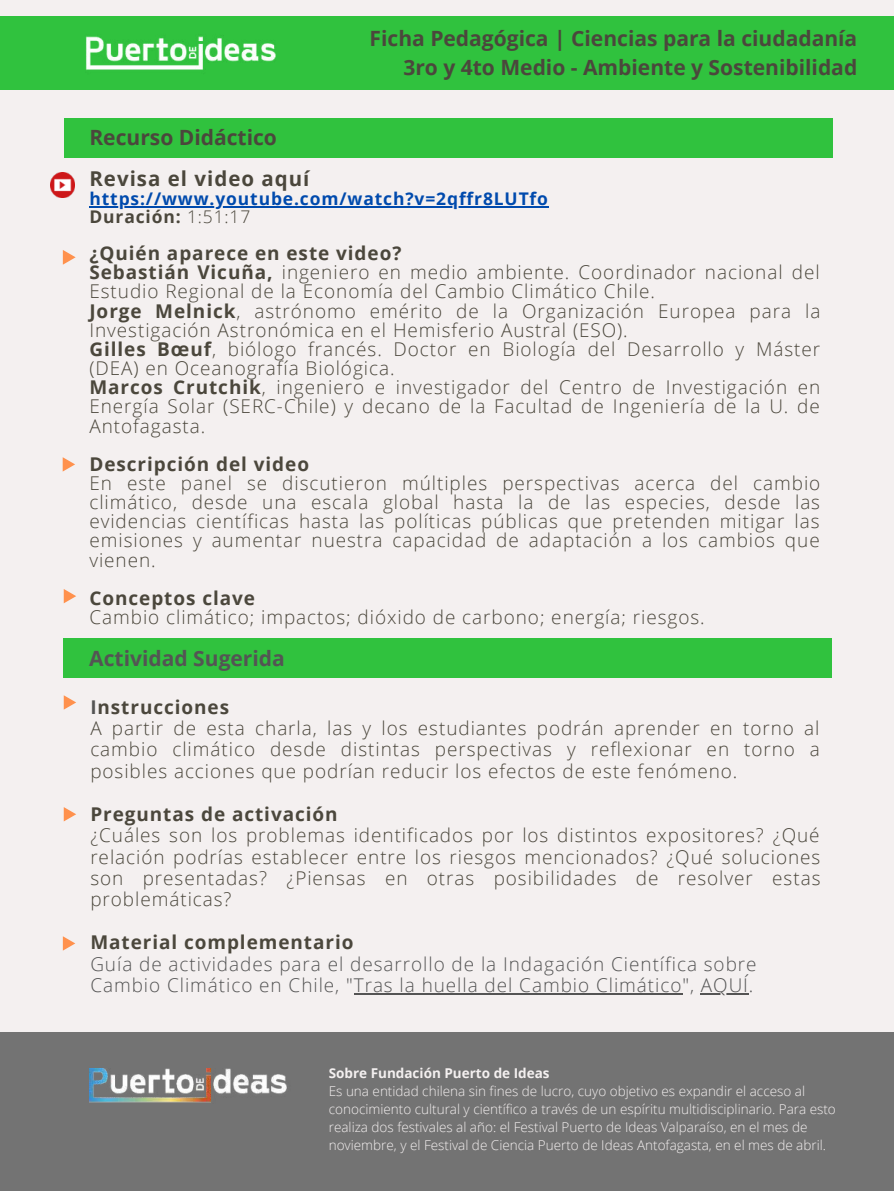
<style>
.page{position:relative;width:894px;height:1191px;background:#fff}
.page>*{position:absolute;margin:0;border:0;box-sizing:border-box;transform-origin:0 0}
.t1{font:700 21px/29.2px "Open Sans";color:#4b473c;text-align:right}
.t2{font:700 21px "Open Sans";color:#545454}
.t3{font:700 20.4px "Open Sans";letter-spacing:.05em;color:#4b473c}
.t4{font:300 18.9px/19.2px "Open Sans";letter-spacing:.05em;color:#4b473c}
.t5{font:300 18.9px/21.5px "Open Sans";letter-spacing:.05em;color:#545454}
.t6{font:700 18.9px "Open Sans";letter-spacing:.05em;color:#4b473c}
.t7{font:700 17.4px/18px "Open Sans";letter-spacing:.05em;color:#004aad}
.t8{font:300 13.5px/18px "Open Sans";color:#f4f0f0}
.t9{font:700 13.5px "Open Sans";color:#f4f0f0}
.s1{color:#4b473c}
.s2{font-weight:300;color:#4b473c}
.s3{font-weight:700}
.s4{font-weight:700;color:#545454}
</style>
<div class="page">
<div style="left:0;top:0;width:893px;height:1190px;background:#f4f0f0"></div>
<div style="left:63px;top:638px;width:768px;height:39px;background:#30c23e"></div>
<div style="left:64px;top:119px;width:768px;height:39px;background:#30c23e"></div>
<div style="left:0;top:1031px;width:893px;height:159px;background:#737373"></div>
<img style="left:89px;top:1068px;width:198px;height:35px">
<svg style="left:63px;top:250px;width:13px;height:15px"></svg>
<svg style="left:63px;top:457px;width:12px;height:14px"></svg>
<svg style="left:64px;top:589px;width:12px;height:14px"></svg>
<svg style="left:64px;top:695px;width:12px;height:14px"></svg>
<svg style="left:64px;top:807px;width:12px;height:14px"></svg>
<svg style="left:63px;top:936px;width:12px;height:14px"></svg>
<img style="left:50px;top:172px;width:25px;height:25px">
<div style="left:0;top:16px;width:893px;height:74px;background:#30c23e"></div>
<hr style="left:89px;top:206px;width:460px;height:1px;background:#004aad">
<hr style="left:354px;top:992px;width:328px;height:2px;background:#545454">
<hr style="left:700px;top:992px;width:48px;height:2px;background:#545454">
<img style="left:86px;top:36px;width:190px;height:34px">
<p class="t1" style="left:89px;top:122px;width:189px">Recurso Didáctico</p>
<p class="t1" style="left:369px;top:23px;width:489px">Ficha Pedagógica | Ciencias para la ciudadanía<br>3ro y 4to Medio - Ambiente y Sostenibilidad</p>
<p class="t3" style="left:89px;top:164px;width:221px">Revisa el video aquí</p>
<p class="t7" style="left:89px;top:189px;width:460px">https://www.youtube.com/watch?v=2qffr8LUTfo<br><span class="s1">Duración:</span> <span class="s2">1:51:17</span></p>
<p class="t4" style="left:89px;top:243px;width:732px"><span class="s3">¿Quién aparece en este video?<br>Sebastián Vicuña,</span> ingeniero en medio ambiente. Coordinador nacional del Estudio Regional de la Economía del Cambio Climático Chile.<br><span class="s3">Jorge Melnick</span>, astrónomo emérito de la Organización Europea para la Investigación Astronómica en el Hemisferio Austral (ESO).<br><span class="s3">Gilles Bœuf</span>, biólogo francés. Doctor en Biología del Desarrollo y Máster (DEA) en Oceanografía Biológica.<br><span class="s3">Marcos Crutchik</span>, ingeniero e investigador del Centro de Investigación en Energía Solar (SERC-Chile) y decano de la Facultad de Ingeniería de la U. de Antofagasta.</p>
<p class="t6" style="left:89px;top:450px;width:221px">Descripción del video</p>
<p class="t4" style="left:89px;top:473px;width:732px;text-align:justify">En este panel se discutieron múltiples perspectivas acerca del cambio climático, desde una escala global hasta la de las especies, desde las evidencias científicas hasta las políticas públicas que pretenden mitigar las emisiones y aumentar nuestra capacidad de adaptación a los cambios que vienen.</p>
<p class="t6" style="left:89px;top:584px;width:167px">Conceptos clave</p>
<p class="t4" style="left:89px;top:607px;width:616px">Cambio climático; impactos; dióxido de carbono; energía; riesgos.</p>
<p class="t2" style="left:89px;top:643px;width:197px">Actividad Sugerida</p>
<p class="t4" style="left:90px;top:695px;width:731px;line-height:21.5px"><span class="s4">I</span><span class="s3">nstrucciones<br></span>A partir de esta charla, las y los estudiantes podrán aprender en torno al cambio climático desde distintas perspectivas y reflexionar en torno a posibles acciones que podrían reducir los efectos de este fenómeno.</p>
<p class="t6" style="left:90px;top:800px;width:249px">Preguntas de activación</p>
<p class="t4" style="left:90px;top:824px;width:731px;line-height:21.5px;text-align:justify">¿Cuáles son los problemas identificados por los distintos expositores? ¿Qué relación podrías establecer entre los riesgos mencionados? ¿Qué soluciones son presentadas? ¿Piensas en otras posibilidades de resolver estas problemáticas?</p>
<p class="t6" style="left:90px;top:928px;width:264px">Material complementario</p>
<p class="t5" style="left:90px;top:952px;width:667px">Guía de actividades para el desarrollo de la Indagación Científica sobre<br>Cambio Climático en Chile, "Tras la huella del Cambio Climático", AQUÍ.</p>
<p class="t9" style="left:329px;top:1063px;width:222px">Sobre Fundación Puerto de Ideas</p>
<p class="t8" style="left:329px;top:1081px;width:508px">Es una entidad chilena sin fines de lucro, cuyo objetivo es expandir el acceso al conocimiento cultural y científico a través de un espíritu multidisciplinario. Para esto realiza dos festivales al año: el Festival Puerto de Ideas Valparaíso, en el mes de noviembre, y el Festival de Ciencia Puerto de Ideas Antofagasta, en el mes de abril.</p>
</div>
